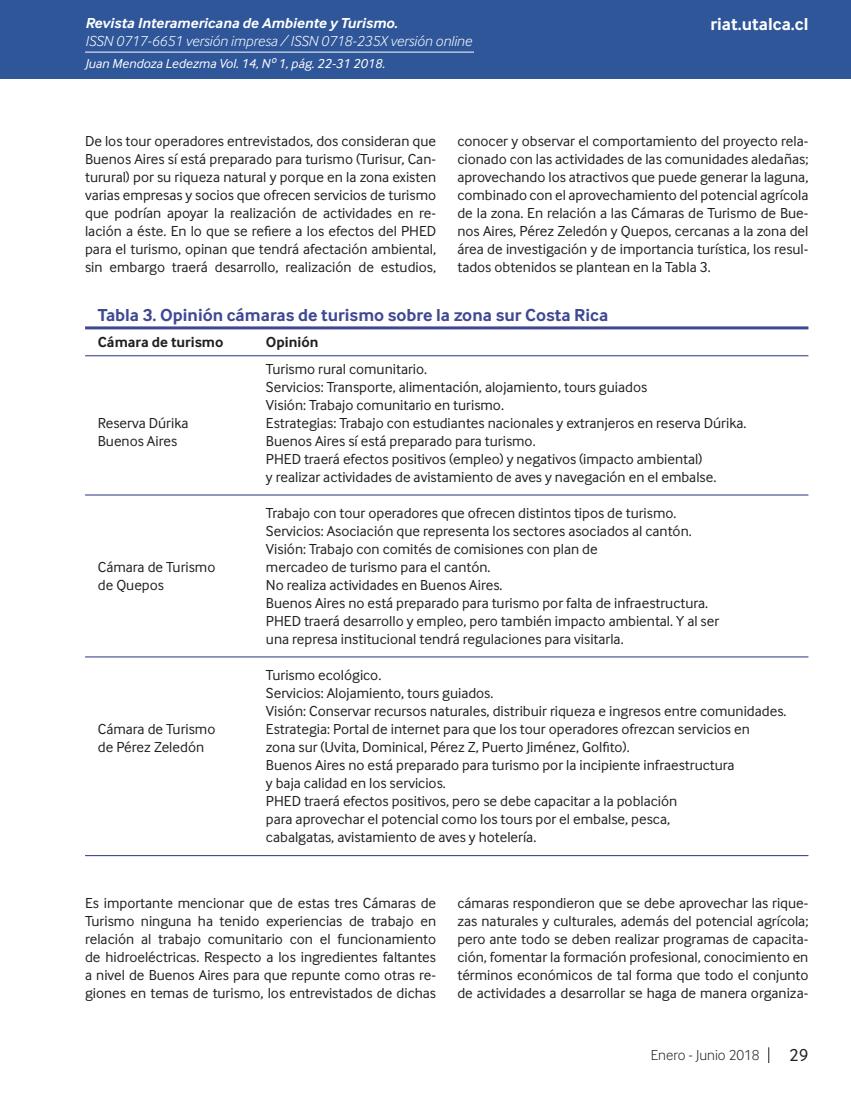
<style>
.page{position:relative;width:851px;height:1106px;background:#fff}
.page>*{position:absolute;margin:0;border:0;box-sizing:border-box;transform-origin:0 0}
.Tabla_titulo{font:700 18px "Inter Face";color:#3f4993}
.t1{font:700 18px "Inter Face";color:#fff}
.t2{font:18px "Inter Face";color:#231f20}
.Cuerpo_de_Texto{font:15px/18px "Inter Face";color:#231f20;text-align:justify}
.t3{font:italic 300 15px "Inter Face";color:#fff}
.t4{font:italic 700 15px "Inter Face";color:#fff}
.Cuerpo_de_Texto-2{font:700 15px "Inter Face";color:#231f20}
.t5{font:300 15px "Inter Face";color:#231f20}
.Cuño_de_pagina{font:italic 13.5px "Inter Face";color:#fff}
</style>
<div class="page">
<div style="left:0;top:0;width:850px;height:79px;background:#2f5699"></div>
<hr style="left:85px;top:52px;width:389px;height:1px;background:#fff">
<svg style="left:768px;top:1047px;width:1px;height:16px"></svg>
<hr style="left:85px;top:355px;width:723px;height:1px;background:#3f4993">
<hr style="left:85px;top:494px;width:723px;height:1px;background:#3f4993">
<hr style="left:85px;top:656px;width:723px;height:1px;background:#3f4993">
<hr style="left:85px;top:855px;width:723px;height:1px;background:#3f4993">
<hr style="left:85px;top:326px;width:723px;height:3px;background:#3f4993">
<p class="t4" style="left:85px;top:15px;width:314px">Revista Interamericana de Ambiente y Turismo.</p>
<p class="t3" style="left:85px;top:33px;width:388px">ISSN 0717-6651 versión impresa / ISSN 0718-235X versión online</p>
<p class="Cuño_de_pagina" style="left:85px;top:56px;width:301px">Juan Mendoza Ledezma Vol. 14, Nº 1, pág. 22-31 2018.</p>
<p class="t1" style="left:710px;top:14px;width:99px">riat.utalca.cl</p>
<p class="Cuerpo_de_Texto" style="left:85px;top:132px;width:352px">De los tour operadores entrevistados, dos consideran que Buenos Aires sí está preparado para turismo (Turisur, Can&shy;turural) por su riqueza natural y porque en la zona existen varias empresas y socios que ofrecen servicios de turismo que podrían apoyar la realización de actividades en re&shy;lación a éste. En lo que se refiere a los efectos del PHED para el turismo, opinan que tendrá afectación ambiental, sin embargo traerá desarrollo, realización de estudios,</p>
<p class="Cuerpo_de_Texto" style="left:457px;top:132px;width:352px">conocer y observar el comportamiento del proyecto rela&shy;cionado con las actividades de las comunidades aledañas; aprovechando los atractivos que puede generar la laguna, combinado con el aprovechamiento del potencial agrícola de la zona. En relación a las Cámaras de Turismo de Bue&shy;nos Aires, Pérez Zeledón y Quepos, cercanas a la zona del área de investigación y de importancia turística, los resul&shy;tados obtenidos se plantean en la Tabla 3.</p>
<p class="Tabla_titulo" style="left:98px;top:305px;width:512px">Tabla 3. Opinión cámaras de turismo sobre la zona sur Costa Rica</p>
<p class="Cuerpo_de_Texto-2" style="left:98px;top:333px;width:127px">Cámara de turismo</p>
<p class="Cuerpo_de_Texto-2" style="left:266px;top:333px;width:54px">Opinión</p>
<p class="Cuerpo_de_Texto" style="left:266px;top:360px;width:163px">Turismo rural comunitario.</p>
<p class="Cuerpo_de_Texto" style="left:266px;top:378px;width:383px">Servicios: Transporte, alimentación, alojamiento, tours guiados</p>
<p class="Cuerpo_de_Texto" style="left:266px;top:396px;width:239px">Visión: Trabajo comunitario en turismo.</p>
<p class="Cuerpo_de_Texto" style="left:98px;top:414px;width:92px">Reserva Dúrika</p>
<p class="Cuerpo_de_Texto" style="left:266px;top:414px;width:482px">Estrategias: Trabajo con estudiantes nacionales y extranjeros en reserva Dúrika.</p>
<p class="Cuerpo_de_Texto" style="left:98px;top:432px;width:81px">Buenos Aires</p>
<p class="Cuerpo_de_Texto" style="left:266px;top:432px;width:271px">Buenos Aires sí está preparado para turismo.</p>
<p class="Cuerpo_de_Texto" style="left:266px;top:450px;width:438px">PHED traerá efectos positivos (empleo) y negativos (impacto ambiental)</p>
<p class="Cuerpo_de_Texto" style="left:266px;top:468px;width:452px">y realizar actividades de avistamiento de aves y navegación en el embalse.</p>
<p class="Cuerpo_de_Texto" style="left:266px;top:504px;width:412px">Trabajo con tour operadores que ofrecen distintos tipos de turismo.</p>
<p class="Cuerpo_de_Texto" style="left:266px;top:522px;width:427px">Servicios: Asociación que representa los sectores asociados al cantón.</p>
<p class="Cuerpo_de_Texto" style="left:266px;top:540px;width:333px">Visión: Trabajo con comités de comisiones con plan de</p>
<p class="Cuerpo_de_Texto" style="left:98px;top:558px;width:119px">Cámara de Turismo</p>
<p class="Cuerpo_de_Texto" style="left:266px;top:558px;width:226px">mercadeo de turismo para el cantón.</p>
<p class="Cuerpo_de_Texto" style="left:98px;top:576px;width:68px">de Quepos</p>
<p class="Cuerpo_de_Texto" style="left:266px;top:576px;width:238px">No realiza actividades en Buenos Aires.</p>
<p class="Cuerpo_de_Texto" style="left:266px;top:594px;width:443px">Buenos Aires no está preparado para turismo por falta de infraestructura.</p>
<p class="Cuerpo_de_Texto" style="left:266px;top:612px;width:454px">PHED traerá desarrollo y empleo, pero también impacto ambiental. Y al ser</p>
<p class="Cuerpo_de_Texto" style="left:266px;top:630px;width:359px">una represa institucional tendrá regulaciones para visitarla.</p>
<p class="Cuerpo_de_Texto" style="left:266px;top:666px;width:117px">Turismo ecológico.</p>
<p class="Cuerpo_de_Texto" style="left:266px;top:684px;width:229px">Servicios: Alojamiento, tours guiados.</p>
<p class="Cuerpo_de_Texto" style="left:266px;top:702px;width:522px">Visión: Conservar recursos naturales, distribuir riqueza e ingresos entre comunidades.</p>
<p class="Cuerpo_de_Texto" style="left:98px;top:720px;width:119px">Cámara de Turismo</p>
<p class="Cuerpo_de_Texto" style="left:266px;top:720px;width:485px">Estrategia: Portal de internet para que los tour operadores ofrezcan servicios en</p>
<p class="Cuerpo_de_Texto" style="left:98px;top:738px;width:108px">de Pérez Zeledón</p>
<p class="Cuerpo_de_Texto" style="left:266px;top:738px;width:365px">zona sur (Uvita, Dominical, Pérez Z, Puerto Jiménez, Golfito).</p>
<p class="Cuerpo_de_Texto" style="left:266px;top:756px;width:470px">Buenos Aires no está preparado para turismo por la incipiente infraestructura</p>
<p class="Cuerpo_de_Texto" style="left:266px;top:774px;width:181px">y baja calidad en los servicios.</p>
<p class="Cuerpo_de_Texto" style="left:266px;top:792px;width:413px">PHED traerá efectos positivos, pero se debe capacitar a la población</p>
<p class="Cuerpo_de_Texto" style="left:266px;top:810px;width:405px">para aprovechar el potencial como los tours por el embalse, pesca,</p>
<p class="Cuerpo_de_Texto" style="left:266px;top:828px;width:272px">cabalgatas, avistamiento de aves y hotelería.</p>
<p class="Cuerpo_de_Texto" style="left:85px;top:893px;width:352px">Es importante mencionar que de estas tres Cámaras de Turismo ninguna ha tenido experiencias de trabajo en relación al trabajo comunitario con el funcionamiento de hidroeléctricas. Respecto a los ingredientes faltantes a nivel de Buenos Aires para que repunte como otras re&shy;giones en temas de turismo, los entrevistados de dichas</p>
<p class="Cuerpo_de_Texto" style="left:457px;top:893px;width:352px">cámaras respondieron que se debe aprovechar las rique&shy;zas naturales y culturales, además del potencial agrícola; pero ante todo se deben realizar programas de capacita&shy;ción, fomentar la formación profesional, conocimiento en términos económicos de tal forma que todo el conjunto de actividades a desarrollar se haga de manera organiza-</p>
<p class="t5" style="left:651px;top:1046px;width:110px">Enero - Junio 2018</p>
<p class="t2" style="left:789px;top:1045px;width:21px">29</p>
</div>
